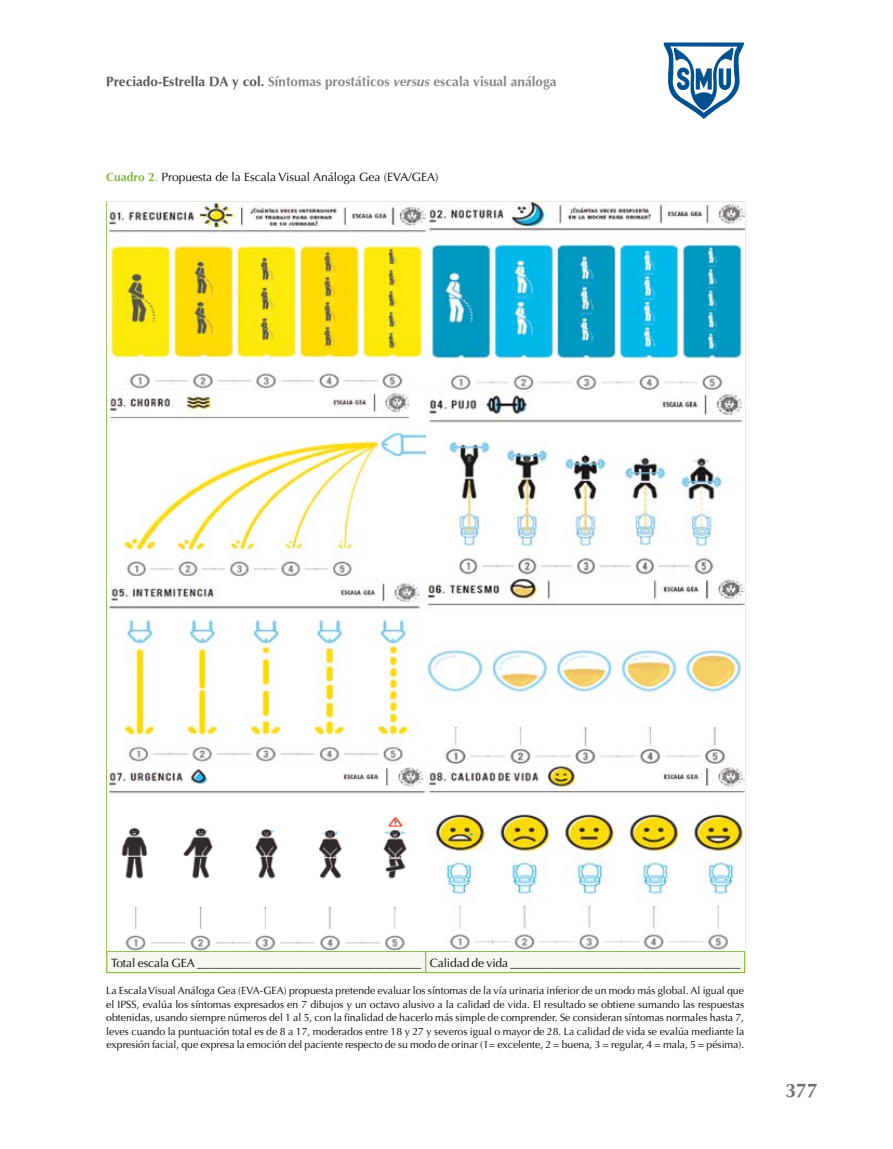
<style>
.page{position:relative;width:893px;height:1149px;background:#fff}
.page>*{position:absolute;margin:0;border:0;box-sizing:border-box;transform-origin:0 0}
.t1{font:700 19.5px "Optima";color:#706f6f}
.t2{font:700 13.5px "Optima";color:#878787}
.t3{font:12px "Optima";color:#000}
.t4{font:10.5px/13.5px "Optima";letter-spacing:-.005em;color:#000;text-align:justify}
.s1{color:#575756}
.s2{font-style:italic}
.s3{font-weight:700;color:#83b540}
.s4{color:#83b540}
</style>
<div class="page">
<div style="left:107px;top:951px;width:637px;height:20px;background:#f4f8ee"></div>
<hr style="left:106px;top:202px;width:320px;height:1px;background:#83b540">
<hr style="left:106px;top:203px;width:1px;height:186px;background:#83b540">
<hr style="left:426px;top:202px;width:319px;height:1px;background:#83b540">
<hr style="left:744px;top:203px;width:1px;height:186px;background:#83b540">
<hr style="left:106px;top:389px;width:320px;height:1px;background:#83b540">
<hr style="left:106px;top:390px;width:1px;height:186px;background:#83b540">
<hr style="left:426px;top:389px;width:319px;height:1px;background:#83b540">
<hr style="left:744px;top:390px;width:1px;height:186px;background:#83b540">
<hr style="left:106px;top:576px;width:320px;height:1px;background:#83b540">
<hr style="left:106px;top:577px;width:1px;height:186px;background:#83b540">
<hr style="left:426px;top:576px;width:319px;height:1px;background:#83b540">
<hr style="left:744px;top:577px;width:1px;height:186px;background:#83b540">
<hr style="left:106px;top:763px;width:320px;height:1px;background:#83b540">
<hr style="left:106px;top:764px;width:1px;height:186px;background:#83b540">
<hr style="left:426px;top:763px;width:319px;height:1px;background:#83b540">
<hr style="left:744px;top:764px;width:1px;height:186px;background:#83b540">
<hr style="left:106px;top:950px;width:320px;height:1px;background:#83b540">
<svg style="left:106px;top:951px;width:1px;height:20px"></svg>
<hr style="left:426px;top:950px;width:319px;height:1px;background:#83b540">
<svg style="left:425px;top:951px;width:1px;height:20px"></svg>
<svg style="left:744px;top:951px;width:1px;height:20px"></svg>
<hr style="left:106px;top:971px;width:320px;height:1px;background:#83b540">
<hr style="left:426px;top:971px;width:319px;height:1px;background:#83b540">
<img style="left:107px;top:203px;width:637px;height:747px">
<svg style="left:663px;top:42px;width:81px;height:77px"></svg>
<p class="t2" style="left:106px;top:74px;width:452px"><span class="s1">Preciado-Estrella DA y col.</span> Síntomas prostáticos <span class="s2">versus</span> escala visual análoga</p>
<p class="t3" style="left:106px;top:170px;width:334px"><span class="s3">Cuadro 2</span><span class="s4">.</span> Propuesta de la Escala Visual Análoga Gea (EVA/GEA)</p>
<p class="t3" style="left:111px;top:956px;width:631px">Total escala GEA ______________________________________ Calidad de vida _______________________________________</p>
<p class="t4" style="left:106px;top:983px;width:640px">La Escala Visual Análoga Gea (EVA-GEA) propuesta pretende evaluar los síntomas de la vía urinaria inferior de un modo más global. Al igual que el IPSS, evalúa los síntomas expresados en 7 dibujos y un octavo alusivo a la calidad de vida. El resultado se obtiene sumando las respuestas obtenidas, usando siempre números del 1 al 5, con la finalidad de hacerlo más simple de comprender. Se consideran síntomas normales hasta 7, leves cuando la puntuación total es de 8 a 17, moderados entre 18 y 27 y severos igual o mayor de 28. La calidad de vida se evalúa mediante la expresión facial, que expresa la emoción del paciente respecto de su modo de orinar (1= excelente, 2 = buena, 3 = regular, 4 = mala, 5 = pésima).</p>
<h1 class="t1" style="left:785px;top:1079px;width:34px">377</h1>
</div>
